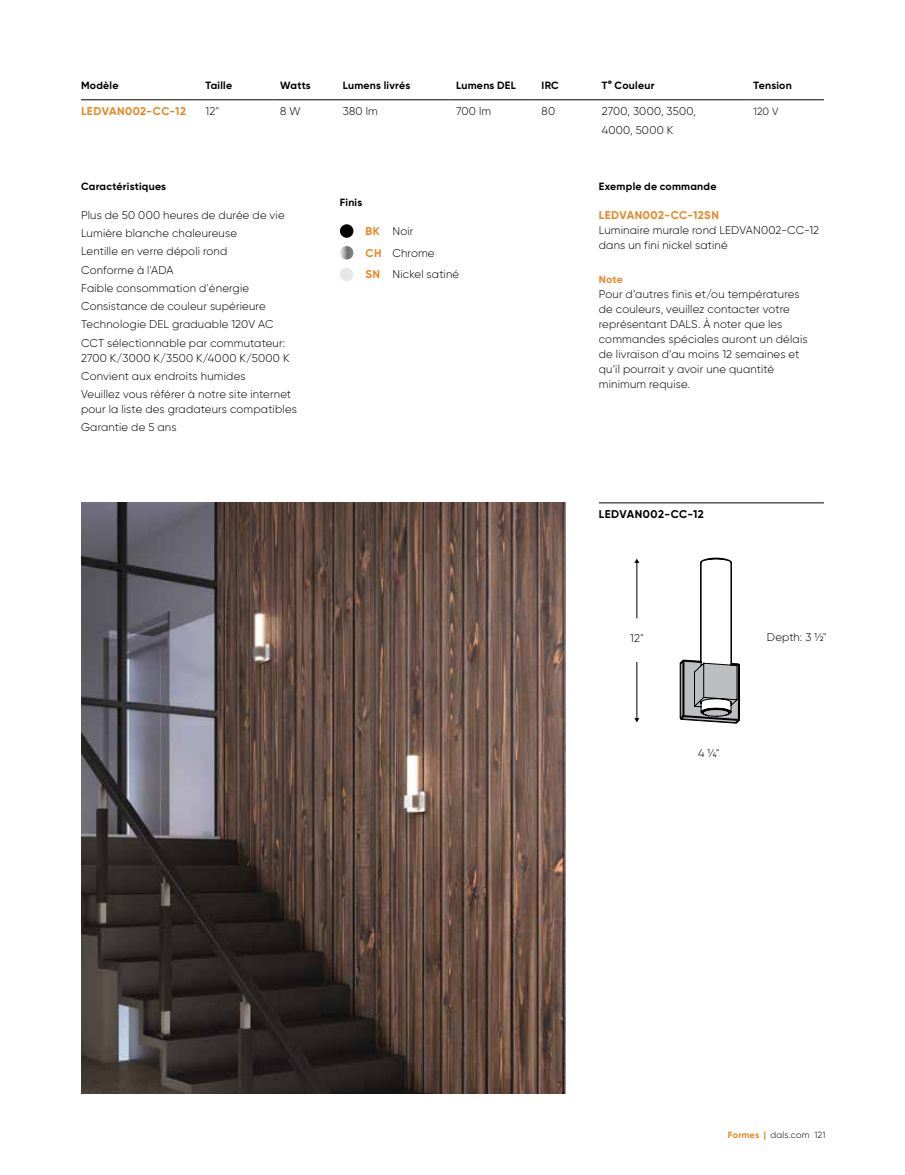
<style>
.page{position:relative;width:905px;height:1175px;background:#fff}
.page>*{position:absolute;margin:0;border:0;box-sizing:border-box;transform-origin:0 0}
.t1{font:100 16.05px "Clan";color:#000}
.t2{font:300 11.25px/18.3px "Gilroy";letter-spacing:.015em;color:#000}
.t3{font:700 11.25px "Gilroy";letter-spacing:.04em;color:#e88621}
.t4{font:700 11.25px "Gilroy";letter-spacing:.04em;color:#000}
.t5{font:700 10.5px "Gilroy";letter-spacing:.02em;color:#000}
.t6{font:300 10.5px "Gilroy";color:#000}
.t7{font:700 10.5px "Gilroy";color:#e88621}
.t8{font:300 9px "Gilroy";letter-spacing:.02em;color:#000}
.s1{font-weight:700;color:#e88621}
</style>
<div class="page">
<hr style="left:81px;top:99px;width:118px;height:1px;background:#000">
<hr style="left:199px;top:99px;width:74px;height:1px;background:#000">
<hr style="left:273px;top:99px;width:63px;height:1px;background:#000">
<hr style="left:336px;top:99px;width:113px;height:1px;background:#000">
<hr style="left:449px;top:99px;width:86px;height:1px;background:#000">
<hr style="left:535px;top:99px;width:60px;height:1px;background:#000">
<hr style="left:595px;top:99px;width:151px;height:1px;background:#000">
<hr style="left:746px;top:99px;width:77px;height:1px;background:#000">
<hr style="left:636px;top:562px;width:1px;height:56px;background:#000">
<svg style="left:634px;top:558px;width:5px;height:5px"></svg>
<hr style="left:636px;top:661px;width:1px;height:58px;background:#000">
<svg style="left:634px;top:718px;width:5px;height:4px"></svg>
<svg style="left:679px;top:557px;width:61px;height:166px"></svg>
<div style="left:602px;top:619px;width:66px;height:43px;background:#fff"></div>
<hr style="left:598px;top:502px;width:226px;height:1px;background:#000">
<img style="left:81px;top:502px;width:484px;height:592px">
<div style="left:340px;top:224px;width:13px;height:14px;background:#000;border-radius:50%"></div>
<svg style="left:340px;top:246px;width:13px;height:13px"></svg>
<div style="left:340px;top:268px;width:13px;height:13px;background:#e6e7e8;border-radius:50%"></div>
<p class="t5" style="left:81px;top:79px;width:39px">Modèle</p>
<p class="t5" style="left:205px;top:79px;width:28px">Taille</p>
<p class="t5" style="left:280px;top:79px;width:32px">Watts</p>
<p class="t5" style="left:343px;top:79px;width:69px">Lumens livrés</p>
<p class="t5" style="left:456px;top:79px;width:61px">Lumens DEL</p>
<p class="t5" style="left:541px;top:79px;width:19px">IRC</p>
<p class="t5" style="left:601px;top:79px;width:54px">T° Couleur</p>
<p class="t5" style="left:753px;top:79px;width:40px">Tension</p>
<p class="t3" style="left:81px;top:104px;width:106px">LEDVAN002-CC-12</p>
<p class="t2" style="left:205px;top:102px;width:15px">12"</p>
<p class="t2" style="left:280px;top:102px;width:22px">8 W</p>
<p class="t2" style="left:343px;top:102px;width:36px">380 lm</p>
<p class="t2" style="left:456px;top:102px;width:36px">700 lm</p>
<p class="t2" style="left:541px;top:102px;width:15px">80</p>
<p class="t2" style="left:601px;top:102px;width:96px">2700, 3000, 3500,<br>4000, 5000 K</p>
<p class="t6" style="left:753px;top:105px;width:26px">120 V</p>
<p class="t5" style="left:81px;top:180px;width:87px">Caractéristiques</p>
<p class="t2" style="left:81px;top:206px;width:206px">Plus de 50 000 heures de durée de vie<br>Lumière blanche chaleureuse<br>Lentille en verre dépoli rond<br>Conforme à l'ADA<br>Faible consommation d'énergie<br>Consistance de couleur supérieure<br>Technologie DEL graduable 120V AC<br>CCT sélectionnable par commutateur:</p>
<p class="t2" style="left:81px;top:348px;width:212px">2700 K/3000 K/3500 K/4000 K/5000 K<br>Convient aux endroits humides<br>Veuillez vous référer à notre site internet</p>
<p class="t2" style="left:81px;top:400px;width:217px">pour la liste des gradateurs compatibles<br>Garantie de 5 ans</p>
<p class="t5" style="left:340px;top:196px;width:24px">Finis</p>
<p class="t2" style="left:365px;top:220px;width:95px;line-height:21.8px"><span class="s1">BK</span> Noir<br><span class="s1">CH</span> Chrome<br><span class="s1">SN</span> Nickel satiné</p>
<p class="t5" style="left:598px;top:180px;width:119px">Exemple de commande</p>
<p class="t3" style="left:598px;top:208px;width:122px">LEDVAN002-CC-12SN</p>
<p class="t2" style="left:598px;top:222px;width:222px;line-height:15px">Luminaire murale rond LEDVAN002-CC-12 dans un fini nickel satiné</p>
<p class="t7" style="left:598px;top:273px;width:26px">Note</p>
<p class="t2" style="left:598px;top:286px;width:210px;line-height:15px">Pour d’autres finis et/ou températures de couleurs, veuillez contacter votre représentant DALS. À noter que les commandes spéciales auront un délais de livraison d’au moins 12 semaines et qu’il pourrait y avoir une quantité minimum requise.</p>
<p class="t4" style="left:598px;top:507px;width:106px">LEDVAN002-CC-12</p>
<h1 class="t1" style="left:623px;top:622px;width:28px">12”</h1>
<p class="t2" style="left:630px;top:629px;width:15px">12"</p>
<p class="t2" style="left:766px;top:628px;width:61px">Depth: 3 ½"</p>
<h1 class="t1" style="left:687px;top:746px;width:52px">4-1/4”</h1>
<p class="t2" style="left:698px;top:744px;width:23px">4 ¼"</p>
<p class="t8" style="left:728px;top:1129px;width:99px"><span class="s1">Formes |</span> dals.com 121</p>
</div>
